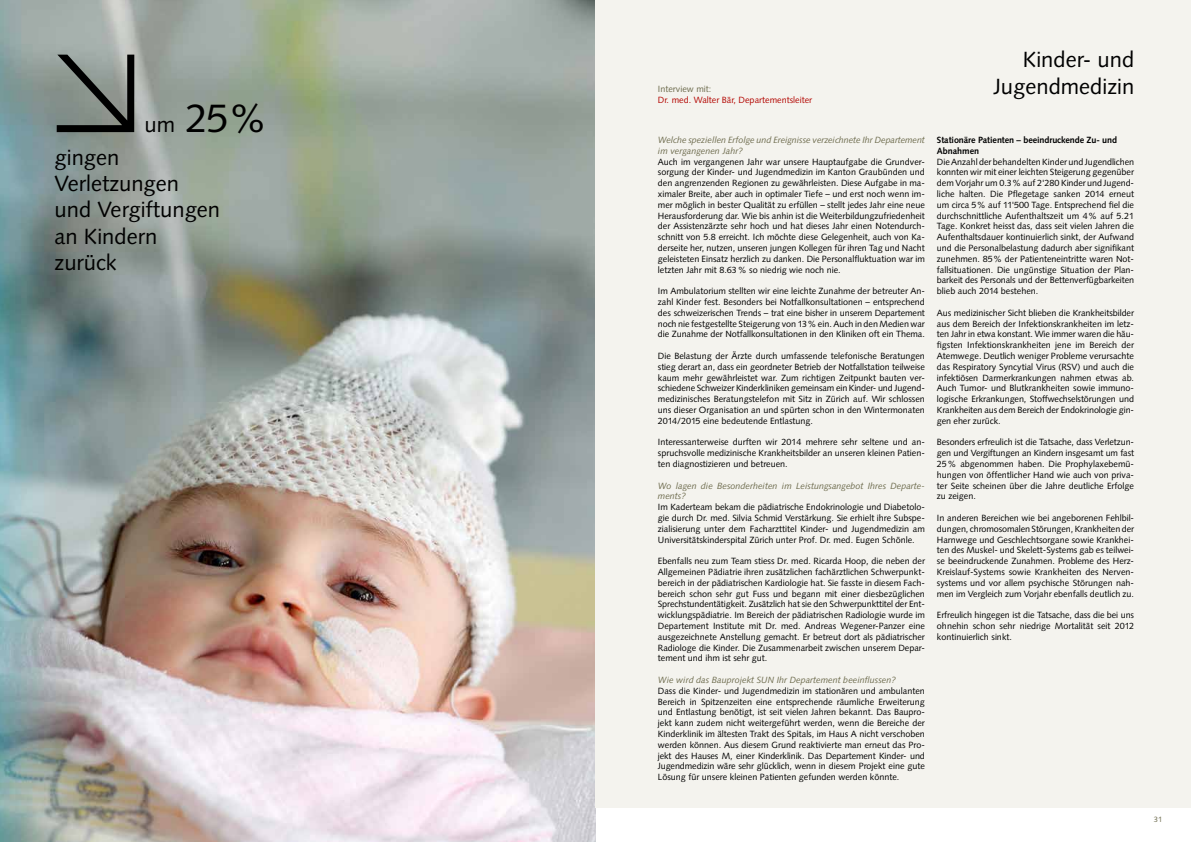
<style>
.page{position:relative;width:1191px;height:842px;background:#fff}
.page>*{position:absolute;margin:0;border:0;box-sizing:border-box;transform-origin:0 0}
.t1{font:40px "Syntax";color:#000}
.t2{font:22px/26.4px "Syntax";color:#000;text-align:right}
.t3{font:9px/10.8px "Syntax";color:#000;text-align:justify}
.t4{font:italic 9px/10.8px "Syntax";color:#6d6b4d}
.t5{font:700 9px/10.8px "Syntax";letter-spacing:-.01em;color:#000}
.t6{font:9px "Syntax";color:#b30501}
.t7{font:9px "Syntax";color:#6d6b4d}
.t8{font:7.8px "Syntax";color:#6d6b4d}
.s1{font-size:22px}
</style>
<div class="page">
<img style="left:0;top:0;width:595px;height:842px">
<div style="left:595px;top:0;width:596px;height:808px;background:#f4f3ee"></div>
<svg style="left:57px;top:55px;width:77px;height:77px;background:#676e69"></svg>
<h1 class="t1" style="left:145px;top:95px;width:125px"><span class="s1">um</span> 25%</h1>
<h2 class="t2" style="left:55px;top:144px;width:167px;text-align:left">gingen<br>Verletzungen und Vergiftungen an Kindern zurück</h2>
<p class="t7" style="left:658px;top:83px;width:55px">Interview mit:</p>
<p class="t6" style="left:658px;top:94px;width:156px">Dr. med. Walter Bär, Departementsleiter</p>
<h2 class="t2" style="left:993px;top:47px;width:142px">Kinder- und<br>Jugendmedizin</h2>
<p class="t4" style="left:658px;top:134px;width:268px">Welche speziellen Erfolge und Ereignisse verzeichnete Ihr Departement im vergangenen Jahr?</p>
<p class="t3" style="left:658px;top:156px;width:269px">Auch im vergangenen Jahr war unsere Hauptaufgabe die Grundver&shy;sorgung der Kinder- und Jugendmedizin im Kanton Graubünden und den angrenzenden Regionen zu gewährleisten. Diese Aufgabe in ma&shy;ximaler Breite, aber auch in optimaler Tiefe – und erst noch wenn im&shy;mer möglich in bester Qualität zu erfüllen – stellt jedes Jahr eine neue Herausforderung dar. Wie bis anhin ist die Weiterbildungzufriedenheit der Assistenzärzte sehr hoch und hat dieses Jahr einen Notendurch&shy;schnitt von 5.8 erreicht. Ich möchte diese Gelegenheit, auch von Ka&shy;derseite her, nutzen, unseren jungen Kollegen für ihren Tag und Nacht geleisteten Einsatz herzlich zu danken. Die Personalfluktuation war im letzten Jahr mit 8.63 % so niedrig wie noch nie.</p>
<p class="t3" style="left:658px;top:286px;width:268px">Im Ambulatorium stellten wir eine leichte Zunahme der betreuter An&shy;zahl Kinder fest. Besonders bei Notfallkonsultationen – entsprechend des schweizerischen Trends – trat eine bisher in unserem Departement noch nie festgestellte Steigerung von 13% ein. Auch in den Medien war die Zunahme der Notfallkonsultationen in den Kliniken oft ein Thema.</p>
<p class="t3" style="left:658px;top:350px;width:269px">Die Belastung der Ärzte durch umfassende telefonische Beratungen stieg derart an, dass ein geordneter Betrieb der Notfallstation teilweise kaum mehr gewährleistet war. Zum richtigen Zeitpunkt bauten ver&shy;schiedene Schweizer Kinderkliniken gemeinsam ein Kinder- und Jugend&shy;medizinisches Beratungstelefon mit Sitz in Zürich auf. Wir schlossen uns dieser Organisation an und spürten schon in den Wintermonaten 2014/2015 eine bedeutende Entlastung.</p>
<p class="t3" style="left:658px;top:437px;width:268px">Interessanterweise durften wir 2014 mehrere sehr seltene und an&shy;spruchsvolle medizinische Krankheitsbilder an unseren kleinen Patien&shy;ten diagnostizieren und betreuen.</p>
<p class="t4" style="left:658px;top:480px;width:268px">Wo lagen die Besonderheiten im Leistungsangebot Ihres Departe&shy;ments?</p>
<p class="t3" style="left:658px;top:502px;width:269px">Im Kaderteam bekam die pädiatrische Endokrinologie und Diabetolo&shy;gie durch Dr. med. Silvia Schmid Verstärkung. Sie erhielt ihre Subspe&shy;zialisierung unter dem Facharzttitel Kinder- und Jugendmedizin am Universitätskinderspital Zürich unter Prof. Dr. med. Eugen Schönle.</p>
<p class="t3" style="left:658px;top:556px;width:269px">Ebenfalls neu zum Team stiess Dr. med. Ricarda Hoop, die neben der Allgemeinen Pädiatrie ihren zusätzlichen fachärztlichen Schwerpunkt&shy;bereich in der pädiatrischen Kardiologie hat. Sie fasste in diesem Fach&shy;bereich schon sehr gut Fuss und begann mit einer diesbezüglichen Sprechstundentätigkeit. Zusätzlich hat sie den Schwerpunkttitel der Ent&shy;wicklungspädiatrie. Im Bereich der pädiatrischen Radiologie wurde im Departement Institute mit Dr. med. Andreas Wegener-Panzer eine ausgezeichnete Anstellung gemacht. Er betreut dort als pädiatrischer Radiologe die Kinder. Die Zusammenarbeit zwischen unserem Depar&shy;tement und ihm ist sehr gut.</p>
<p class="t4" style="left:658px;top:674px;width:239px">Wie wird das Bauprojekt SUN Ihr Departement beeinflussen?</p>
<p class="t3" style="left:658px;top:685px;width:269px">Dass die Kinder- und Jugendmedizin im stationären und ambulanten Bereich in Spitzenzeiten eine entsprechende räumliche Erweiterung und Entlastung benötigt, ist seit vielen Jahren bekannt. Das Baupro&shy;jekt kann zudem nicht weitergeführt werden, wenn die Bereiche der Kinderklinik im ältesten Trakt des Spitals, im Haus A nicht verschoben werden können. Aus diesem Grund reaktivierte man erneut das Pro&shy;jekt des Hauses M, einer Kinderklinik. Das Departement Kinder- und Jugendmedizin wäre sehr glücklich, wenn in diesem Projekt eine gute Lösung für unsere kleinen Patienten gefunden werden könnte.</p>
<p class="t5" style="left:937px;top:134px;width:182px">Stationäre Patienten – beeindruckende Zu- und<br>Abnahmen</p>
<p class="t3" style="left:937px;top:156px;width:199px">Die Anzahl der behandelten Kinder und Jugendlichen konnten wir mit einer leichten Steigerung gegenüber dem Vorjahr um 0.3% auf 2'280 Kinder und Jugend&shy;liche halten. Die Pflegetage sanken 2014 erneut um circa 5% auf 11'500 Tage. Entsprechend fiel die durchschnittliche Aufenthaltszeit um 4% auf 5.21<br>Tage. Konkret heisst das, dass seit vielen Jahren die Aufenthaltsdauer kontinuierlich sinkt, der Aufwand und die Personalbelastung dadurch aber signifikant zunehmen. 85% der Patienteneintritte waren Not&shy;fallsituationen. Die ungünstige Situation der Plan&shy;barkeit des Personals und der Bettenverfügbarkeiten blieb auch 2014 bestehen.</p>
<p class="t3" style="left:937px;top:307px;width:199px">Aus medizinischer Sicht blieben die Krankheitsbilder aus dem Bereich der Infektionskrankheiten im letz&shy;ten Jahr in etwa konstant. Wie immer waren die häu&shy;figsten Infektionskrankheiten jene im Bereich der Atemwege. Deutlich weniger Probleme verursachte das Respiratory Syncytial Virus (RSV) und auch die infektiösen Darmerkrankungen nahmen etwas ab.<br>Auch Tumor- und Blutkrankheiten sowie immuno&shy;logische Erkrankungen, Stoffwechselstörungen und Krankheiten aus dem Bereich der Endokrinologie gin&shy;gen eher zurück.</p>
<p class="t3" style="left:937px;top:437px;width:199px">Besonders erfreulich ist die Tatsache, dass Verletzun&shy;gen und Vergiftungen an Kindern insgesamt um fast 25% abgenommen haben. Die Prophylaxebemü&shy;hungen von öffentlicher Hand wie auch von priva&shy;ter Seite scheinen über die Jahre deutliche Erfolge zu zeigen.</p>
<p class="t3" style="left:937px;top:512px;width:199px">In anderen Bereichen wie bei angeborenen Fehlbil&shy;dungen, chromosomalen Störungen, Krankheiten der Harnwege und Geschlechtsorgane sowie Krankhei&shy;ten des Muskel- und Skelett-Systems gab es teilwei&shy;se beeindruckende Zunahmen. Probleme des Herz-Kreislauf-Systems sowie Krankheiten des Nerven&shy;systems und vor allem psychische Störungen nah&shy;men im Vergleich zum Vorjahr ebenfalls deutlich zu.</p>
<p class="t3" style="left:937px;top:610px;width:199px">Erfreulich hingegen ist die Tatsache, dass die bei uns ohnehin schon sehr niedrige Mortalität seit 2012 kontinuierlich sinkt.</p>
<p class="t8" style="left:1154px;top:815px;width:10px">31</p>
</div>
